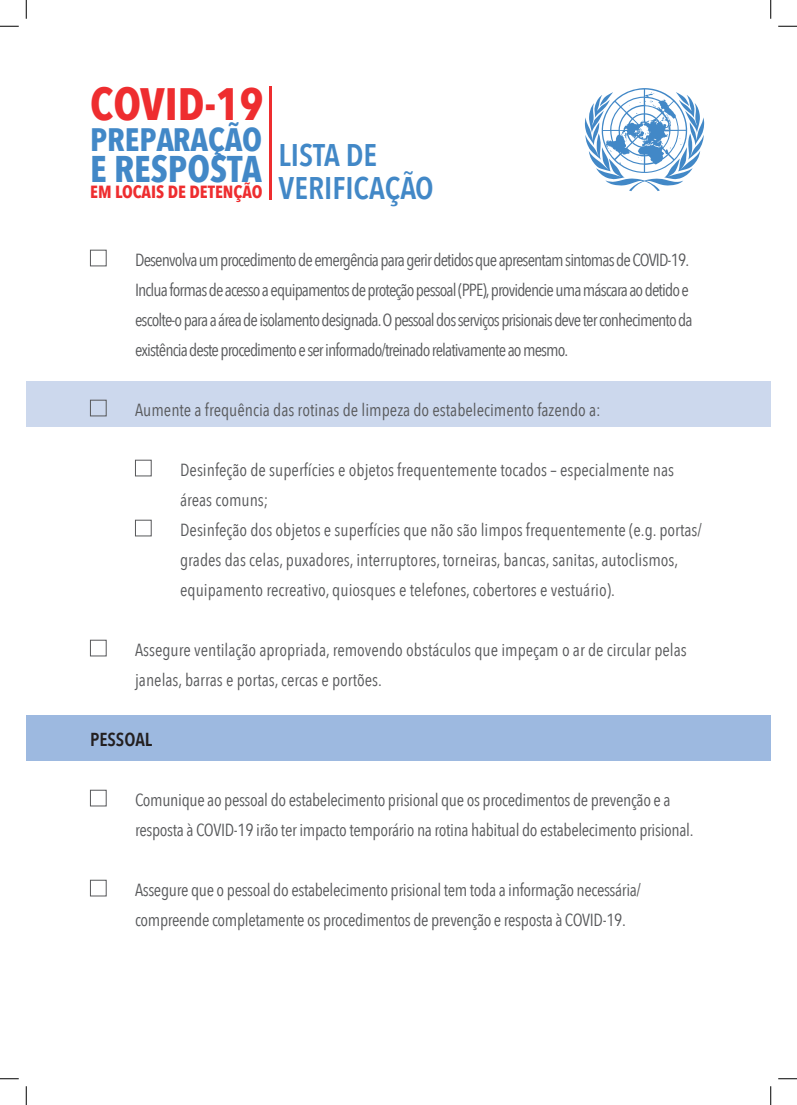
<style>
.page{position:relative;width:797px;height:1105px;background:#fff}
.page>*{position:absolute;margin:0;border:0;box-sizing:border-box;transform-origin:0 0}
.t1{font:700 45.25px "Avenir Next Condensed";color:#ee2d2f}
.t2{font:700 37.12px "Avenir Next Condensed";color:#4288c7}
.t3{font:700 32.38px "Avenir Next Condensed";color:#4288c7}
.t4{font:600 31.25px/32.5px "Avenir Next Condensed";color:#4288c7}
.Main_text{font:600 18.75px "Avenir Next Condensed";color:#231f20}
.t5{font:700 17.62px "Avenir Next Condensed";color:#ee2d2f}
.Main_text-2{font:17.5px "Avenir Next Condensed";color:#57585a}
.Main_text-3{font:17.5px "Avenir Next Condensed";letter-spacing:-.05em;color:#57585a}
.Main_text-4{font:17.5px "Avenir Next Condensed";letter-spacing:-.02em;color:#57585a}
</style>
<div class="page">
<svg style="left:584px;top:88px;width:120px;height:103px"></svg>
<hr style="left:269px;top:87px;width:2px;height:113px;background:#ee2d2f">
<div style="left:26px;top:715px;width:744px;height:45px;background:#9db9e0"></div>
<div style="left:26px;top:382px;width:744px;height:45px;background:#ccd8ed"></div>
<div style="left:90px;top:250px;width:17px;height:16px;border:1px solid #57585a"></div>
<div style="left:90px;top:400px;width:17px;height:16px;border:1px solid #57585a"></div>
<div style="left:135px;top:460px;width:17px;height:16px;border:1px solid #57585a"></div>
<div style="left:135px;top:520px;width:17px;height:16px;border:1px solid #57585a"></div>
<div style="left:90px;top:640px;width:17px;height:16px;border:1px solid #57585a"></div>
<div style="left:90px;top:790px;width:17px;height:16px;border:1px solid #57585a"></div>
<div style="left:90px;top:880px;width:17px;height:16px;border:1px solid #57585a"></div>
<svg style="left:0;top:25px;width:19px;height:2px"></svg>
<svg style="left:778px;top:25px;width:19px;height:2px"></svg>
<svg style="left:0;top:1078px;width:19px;height:1px"></svg>
<svg style="left:778px;top:1078px;width:19px;height:1px"></svg>
<svg style="left:25px;top:0;width:2px;height:19px"></svg>
<svg style="left:25px;top:1086px;width:2px;height:19px"></svg>
<svg style="left:770px;top:0;width:1px;height:19px"></svg>
<svg style="left:770px;top:1086px;width:1px;height:19px"></svg>
<h1 class="t1" style="left:90px;top:77px;width:175px">COVID-19</h1>
<h3 class="t3" style="left:90px;top:120px;width:173px">PREPARAÇÃO</h3>
<h2 class="t2" style="left:90px;top:146px;width:173px">E RESPOSTA</h2>
<p class="t5" style="left:90px;top:181px;width:174px">EM LOCAIS DE DETENÇÃO</p>
<h3 class="t4" style="left:278px;top:138px;width:156px">LISTA DE<br>VERIFICAÇÃO</h3>
<p class="Main_text-3" style="left:135px;top:245px;width:555px">Desenvolva um procedimento de emergência para gerir detidos que apresentam sintomas de COVID-19.</p>
<p class="Main_text-3" style="left:135px;top:275px;width:555px">Inclua formas de acesso a equipamentos de proteção pessoal (PPE),providencie uma máscara ao detido e</p>
<p class="Main_text-3" style="left:135px;top:305px;width:559px">escolte-o para a área de isolamento designada.O pessoal dos serviços prisionais deve ter conhecimento da</p>
<p class="Main_text-3" style="left:135px;top:335px;width:435px">existência deste procedimento e ser informado/treinado relativamente ao mesmo.</p>
<p class="Main_text-2" style="left:135px;top:395px;width:467px">Aumente a frequência das rotinas de limpeza do estabelecimento fazendo a:</p>
<p class="Main_text-2" style="left:180px;top:455px;width:495px">Desinfeção de superfícies e objetos frequentemente tocados – especialmente nas</p>
<p class="Main_text-2" style="left:180px;top:485px;width:90px">áreas comuns;</p>
<p class="Main_text-2" style="left:180px;top:515px;width:523px">Desinfeção dos objetos e superfícies que não são limpos frequentemente (e.g. portas/</p>
<p class="Main_text-2" style="left:180px;top:545px;width:499px">grades das celas, puxadores, interruptores, torneiras, bancas, sanitas, autoclismos,</p>
<p class="Main_text-2" style="left:180px;top:575px;width:436px">equipamento recreativo, quiosques e telefones, cobertores e vestuário).</p>
<p class="Main_text-2" style="left:135px;top:635px;width:553px">Assegure ventilação apropriada, removendo obstáculos que impeçam o ar de circular pelas</p>
<p class="Main_text-2" style="left:135px;top:665px;width:248px">janelas, barras e portas, cercas e portões.</p>
<p class="Main_text" style="left:90px;top:723px;width:64px">PESSOAL</p>
<p class="Main_text-4" style="left:135px;top:785px;width:537px">Comunique ao pessoal do estabelecimento prisional que os procedimentos de prevenção e a</p>
<p class="Main_text-4" style="left:135px;top:815px;width:560px">resposta à COVID-19 irão ter impacto temporário na rotina habitual do estabelecimento prisional.</p>
<p class="Main_text-4" style="left:135px;top:875px;width:507px">Assegure que o pessoal do estabelecimento prisional tem toda a informação necessária/</p>
<p class="Main_text-4" style="left:135px;top:905px;width:492px">compreende completamente os procedimentos de prevenção e resposta à COVID-19.</p>
</div>
